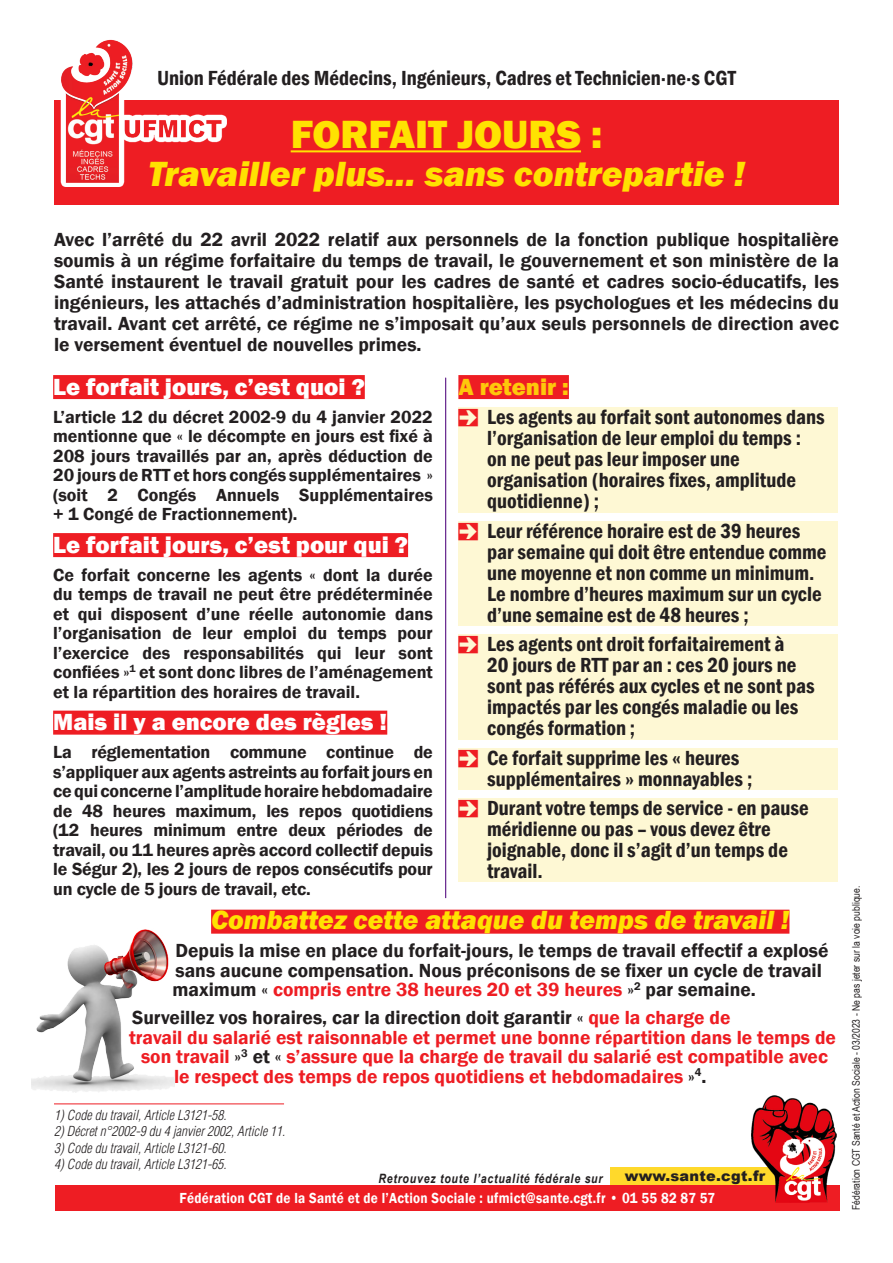
<style>
.page{position:relative;width:893px;height:1263px;background:#fff}
.page>*{position:absolute;margin:0;border:0;box-sizing:border-box;transform-origin:0 0}
.accroche_forte{font:800 40.5px "Franklin Gothic";color:#ffe201}
.accroche_forte-2{font:italic 800 36px "Franklin Gothic";color:#ffe201}
.inter_rouge{font:italic 800 27px "Franklin Gothic";color:#ffe201}
.inter_rouge-2{font:800 24px "Franklin Gothic";color:#fff}
.inter_rouge-3{font:800 24px "Franklin Gothic";color:#fec80b}
.txt_courant{font:600 condensed 21px/21px "Franklin Gothic";color:#231f20}
.txt_courant-2{font:600 19.5px/21px "Franklin Gothic";color:#231f20}
.txt_courant-3{font:600 19.5px "Franklin Gothic";color:#ee1d23}
.txt_courant-4{font:600 18px/19.5px "Franklin Gothic";color:#231f20;text-align:justify}
.t1{font:600 15px "Franklin Gothic";letter-spacing:.02em;color:#fff;scale:.88 1}
.txt_courant-5{font:900 14.55px "Arial";letter-spacing:.02em;color:#231f20}
.t2{font:italic 300 condensed 13.5px "Helvetica LT Std";color:#231f20}
.txt_courant-6{font:italic 700 12.9px "Arial Narrow";letter-spacing:.06em;color:#231f20}
.t3{font:10.5px "Arial Narrow";color:#231f20}
.s1{font-family:"Pointers";font-weight:400;font-stretch:normal;color:#ee1d23}
.s2{color:#ee1d23}
.s3{color:#231f20}
</style>
<div class="page">
<div style="left:54px;top:101px;width:785px;height:104px;background:#ee1d23"></div>
<hr style="left:291px;top:150px;width:290px;height:2px;background:#ffe201">
<div style="left:55px;top:1185px;width:785px;height:26px;background:#ee1d23"></div>
<hr style="left:54px;top:1103px;width:230px;height:1px;background:#ee1d23">
<div style="left:53px;top:375px;width:312px;height:24px;background:#ee1d23"></div>
<div style="left:53px;top:533px;width:355px;height:24px;background:#ee1d23"></div>
<div style="left:53px;top:711px;width:334px;height:24px;background:#ee1d23"></div>
<div style="left:458px;top:375px;width:111px;height:24px;background:#ee1d23"></div>
<div style="left:458px;top:407px;width:380px;height:105px;background:#fef8d4"></div>
<div style="left:458px;top:521px;width:380px;height:105px;background:#fef8d4"></div>
<div style="left:458px;top:634px;width:380px;height:105px;background:#fef8d4"></div>
<div style="left:458px;top:748px;width:380px;height:42px;background:#fef8d4"></div>
<div style="left:458px;top:798px;width:380px;height:84px;background:#fef8d4"></div>
<hr style="left:445px;top:378px;width:1px;height:520px;background:#6a2c91">
<div style="left:211px;top:910px;width:578px;height:24px;background:#ee1d23"></div>
<img style="left:31px;top:929px;width:143px;height:163px">
<div style="left:610px;top:1167px;width:170px;height:18px;background:#ffd92b"></div>
<img style="left:752px;top:1096px;width:84px;height:106px">
<div style="left:56px;top:35px;width:170px;height:152px;background:#fff"></div>
<img style="left:57px;top:39px;width:170px;height:147px">
<p class="txt_courant" style="left:157px;top:67px;width:580px">Union Fédérale des Médecins, Ingénieurs, Cadres et Technicien·ne·s CGT</p>
<p class="accroche_forte" style="left:291px;top:109px;width:313px">FORFAIT JOURS :</p>
<p class="accroche_forte-2" style="left:148px;top:150px;width:599px">Travailler plus… sans contrepartie !</p>
<p class="txt_courant-2" style="left:54px;top:229px;width:786px;text-align:justify">Avec l’arrêté du 22 avril 2022 relatif aux personnels de la fonction publique hospitalière soumis à un régime forfaitaire du temps de travail, le gouvernement et son ministère de la Santé instaurent le travail gratuit pour les cadres de santé et cadres socio-éducatifs, les ingénieurs, les attachés d’administration hospitalière, les psychologues et les médecins du travail. Avant cet arrêté, ce régime ne s’imposait qu’aux seuls personnels de direction avec le versement éventuel de nouvelles primes.</p>
<p class="inter_rouge-2" style="left:53px;top:371px;width:313px">Le forfait jours, c’est quoi ?</p>
<p class="txt_courant-4" style="left:53px;top:407px;width:381px">L’article 12 du décret 2002-9 du 4 janvier 2022 mentionne que « le décompte en jours est fixé à 208 jours travaillés par an, après déduction de 20 jours de RTT et hors congés supplémentaires » (soit 2 Congés Annuels Supplémentaires + 1 Congé de Fractionnement).</p>
<p class="inter_rouge-2" style="left:53px;top:529px;width:356px">Le forfait jours, c’est pour qui ?</p>
<p class="txt_courant-4" style="left:53px;top:565px;width:381px">Ce forfait concerne les agents « dont la durée du temps de travail ne peut être prédéterminée et qui disposent d’une réelle autonomie dans l’organisation de leur emploi du temps pour l’exercice des responsabilités qui leur sont confiées »<sup>1</sup> et sont donc libres de l’aménagement et la répartition des horaires de travail.</p>
<p class="inter_rouge-2" style="left:53px;top:706px;width:335px">Mais il y a encore des règles !</p>
<p class="txt_courant-4" style="left:53px;top:743px;width:381px">La réglementation commune continue de s’appliquer aux agents astreints au forfait jours en ce qui concerne l’amplitude horaire hebdomadaire de 48 heures maximum, les repos quotidiens (12 heures minimum entre deux périodes de travail, ou 11 heures après accord collectif depuis le Ségur 2), les 2 jours de repos consécutifs pour un cycle de 5 jours de travail, etc.</p>
<p class="inter_rouge-3" style="left:458px;top:371px;width:112px">A retenir :</p>
<p class="txt_courant" style="left:487px;top:406px;width:339px;text-indent:-29px"><span class="s1">[</span> Les agents au forfait sont autonomes dans l’organisation de leur emploi du temps : on ne peut pas leur imposer une organisation (horaires fixes, amplitude quotidienne) ;</p>
<p class="txt_courant" style="left:487px;top:520px;width:341px;text-indent:-29px"><span class="s1">[</span> Leur référence horaire est de 39 heures par semaine qui doit être entendue comme une moyenne et non comme un minimum.<br>Le nombre d’heures maximum sur un cycle d’une semaine est de 48 heures ;</p>
<p class="txt_courant" style="left:487px;top:633px;width:329px;text-indent:-29px"><span class="s1">[</span> Les agents ont droit forfaitairement à<br>20 jours de RTT par an : ces 20 jours ne sont pas référés aux cycles et ne sont pas impactés par les congés maladie ou les congés formation ;</p>
<p class="txt_courant" style="left:487px;top:747px;width:267px;text-indent:-29px"><span class="s1">[</span> Ce forfait supprime les « heures supplémentaires » monnayables ;</p>
<p class="txt_courant" style="left:487px;top:797px;width:323px;text-indent:-29px"><span class="s1">[</span> Durant votre temps de service - en pause méridienne ou pas – vous devez être joignable, donc il s’agit d’un temps de travail.</p>
<p class="inter_rouge" style="left:211px;top:902px;width:580px">Combattez cette attaque du temps de travail !</p>
<p class="txt_courant-2" style="left:172px;top:941px;width:657px;line-height:19.5px">Depuis la mise en place du forfait-jours, le temps de travail effectif a explosé sans aucune compensation. Nous préconisons de se fixer un cycle de travail maximum « <span class="s2">compris entre 38 heures 20 et 39 heures</span> »<sup>2</sup> par semaine.</p>
<p class="txt_courant-2" style="left:132px;top:1007px;width:600px">Surveillez vos horaires, car la direction doit garantir « <span class="s2">que la charge de</span></p>
<p class="txt_courant-3" style="left:129px;top:1025px;width:708px">travail du salarié est raisonnable et permet une bonne répartition dans le temps de</p>
<p class="txt_courant-3" style="left:141px;top:1045px;width:688px">son travail <span class="s3">»</span><sup>3</sup> <span class="s3">et «</span> s’assure que la charge de travail du salarié est compatible avec</p>
<p class="txt_courant-3" style="left:174px;top:1064px;width:534px">le respect des temps de repos quotidiens et hebdomadaires <span class="s3">»</span><sup>4</sup><span class="s3">.</span></p>
<p class="t2" style="left:54px;top:1106px;width:174px">1) Code du travail, Article L3121-58.</p>
<p class="t2" style="left:54px;top:1123px;width:233px">2) Décret n°2002-9 du 4 janvier 2002, Article 11.</p>
<p class="t2" style="left:54px;top:1139px;width:174px">3) Code du travail, Article L3121-60.</p>
<p class="t2" style="left:54px;top:1156px;width:174px">4) Code du travail, Article L3121-65.</p>
<p class="txt_courant-6" style="left:378px;top:1168px;width:226px">Retrouvez toute l’actualité fédérale sur</p>
<p class="txt_courant-5" style="left:625px;top:1166px;width:142px">www.sante.cgt.fr</p>
<p class="t1" style="left:180px;top:1189px;width:610px">Fédération CGT de la Santé et de l’Action Sociale : ufmict@sante.cgt.fr • 01 55 82 87 57</p>
<p class="t3" style="left:848px;top:1210px;width:326px;rotate:-90deg">Fédération CGT Santé et Action Sociale - 03/2023 - Ne pas jeter sur la voie publique.</p>
</div>
